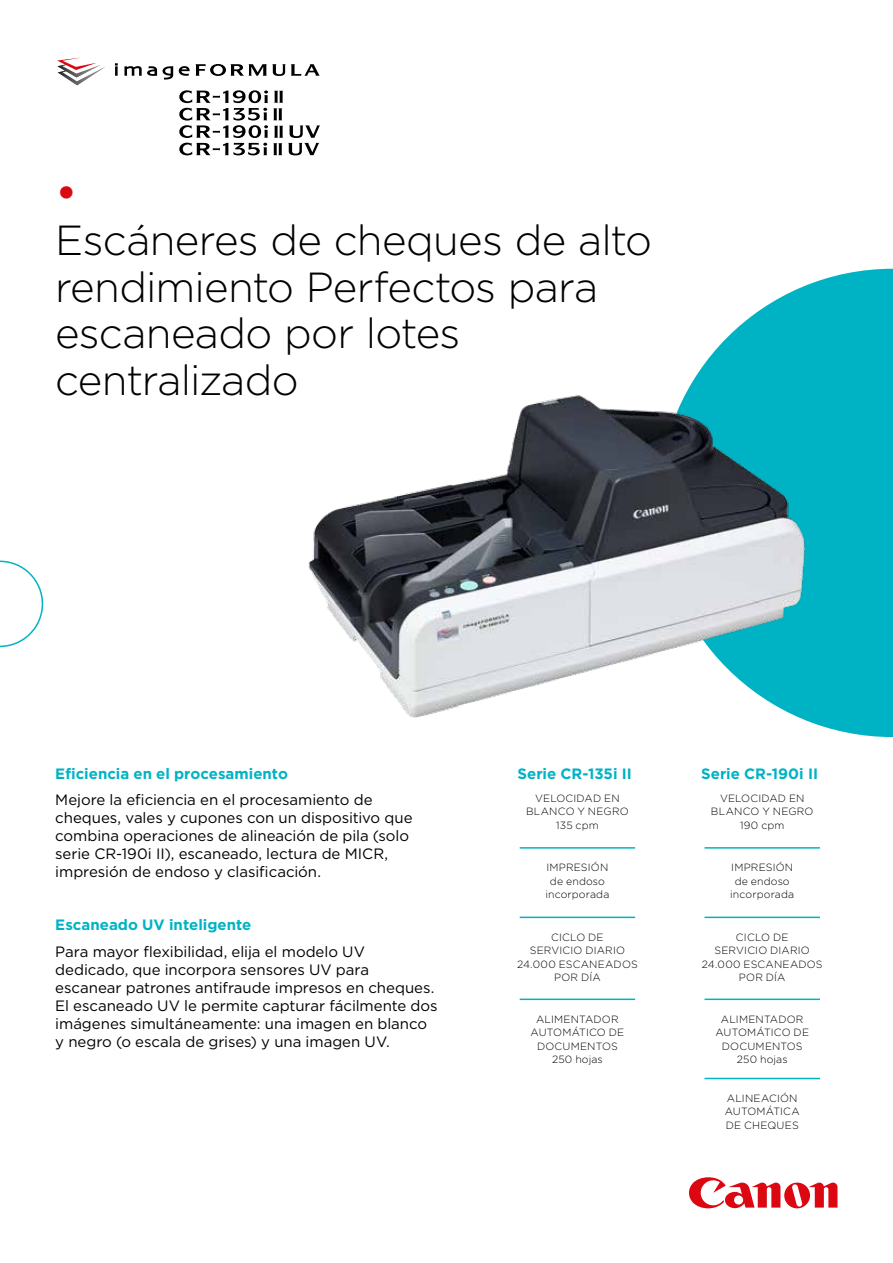
<style>
.page{position:relative;width:893px;height:1263px;background:#fff}
.page>*{position:absolute;margin:0;border:0;box-sizing:border-box;transform-origin:0 0}
.t1{font:47.25px "Gotham";color:#db0812}
.t2{font:300 42px/46.5px "Gotham";letter-spacing:-.015em;color:#000}
.t3{font:15px/18px "Gotham";letter-spacing:-.005em;color:#000}
.t4{font:700 15px "Gotham";color:#00b3c4}
.t5{font:300 10.5px/13.5px "Gotham";letter-spacing:.015em;color:#000;text-align:center}
</style>
<div class="page">
<svg style="left:689px;top:1177px;width:148px;height:31px"></svg>
<svg style="left:725px;top:269px;width:168px;height:468px;fill:#00b3c4"></svg>
<svg style="left:0;top:561px;width:43px;height:86px"></svg>
<hr style="left:520px;top:847px;width:115px;height:2px;background:#00b3c4">
<hr style="left:520px;top:916px;width:115px;height:2px;background:#00b3c4">
<hr style="left:520px;top:998px;width:115px;height:2px;background:#00b3c4">
<hr style="left:704px;top:847px;width:116px;height:2px;background:#00b3c4">
<hr style="left:704px;top:916px;width:116px;height:2px;background:#00b3c4">
<hr style="left:704px;top:998px;width:116px;height:2px;background:#00b3c4">
<hr style="left:704px;top:1078px;width:116px;height:1px;background:#00b3c4">
<img style="left:308px;top:339px;width:554px;height:398px">
<img style="left:57px;top:64px;width:48px;height:21px">
<svg style="left:115px;top:63px;width:3px;height:13px"></svg>
<svg style="left:124px;top:66px;width:33px;height:10px"></svg>
<svg style="left:163px;top:66px;width:10px;height:14px"></svg>
<svg style="left:179px;top:64px;width:141px;height:12px"></svg>
<svg style="left:179px;top:90px;width:142px;height:65px"></svg>
<h1 class="t1" style="left:55px;top:162px;width:24px">•</h1>
<h2 class="t2" style="left:55px;top:216px;width:598px">Escáneres de cheques de alto rendimiento Perfectos para escaneado por lotes centralizado</h2>
<p class="t4" style="left:55px;top:763px;width:234px">Eficiencia en el procesamiento</p>
<p class="t3" style="left:55px;top:791px;width:359px">Mejore la eficiencia en el procesamiento de cheques, vales y cupones con un dispositivo que combina operaciones de alineación de pila (solo serie CR-190i II), escaneado, lectura de MICR, impresión de endoso y clasificación.</p>
<p class="t4" style="left:55px;top:915px;width:198px">Escaneado UV inteligente</p>
<p class="t3" style="left:55px;top:942px;width:384px">Para mayor flexibilidad, elija el modelo UV dedicado, que incorpora sensores UV para escanear patrones antifraude impresos en cheques.<br>El escaneado UV le permite capturar fácilmente dos imágenes simultáneamente: una imagen en blanco y negro (o escala de grises) y una imagen UV.</p>
<p class="t4" style="left:518px;top:764px;width:116px">Serie CR-135i II</p>
<p class="t5" style="left:526px;top:791px;width:104px">VELOCIDAD EN<br>BLANCO Y NEGRO<br>135 cpm</p>
<p class="t5" style="left:545px;top:860px;width:65px">IMPRESIÓN de endoso incorporada</p>
<p class="t5" style="left:517px;top:930px;width:122px">CICLO DE<br>SERVICIO DIARIO<br>24.000 ESCANEADOS<br>POR DÍA</p>
<p class="t5" style="left:531px;top:1012px;width:95px">ALIMENTADOR<br>AUTOMÁTICO DE<br>DOCUMENTOS<br>250 hojas</p>
<p class="t4" style="left:701px;top:763px;width:118px">Serie CR-190i II</p>
<p class="t5" style="left:711px;top:791px;width:104px">VELOCIDAD EN<br>BLANCO Y NEGRO<br>190 cpm</p>
<p class="t5" style="left:730px;top:860px;width:65px">IMPRESIÓN de endoso incorporada</p>
<p class="t5" style="left:702px;top:930px;width:122px">CICLO DE<br>SERVICIO DIARIO<br>24.000 ESCANEADOS<br>POR DÍA</p>
<p class="t5" style="left:715px;top:1012px;width:95px">ALIMENTADOR<br>AUTOMÁTICO DE<br>DOCUMENTOS<br>250 hojas</p>
<p class="t5" style="left:725px;top:1091px;width:76px;text-align:left">ALINEACIÓN<br>AUTOMÁTICA<br>DE CHEQUES</p>
</div>
